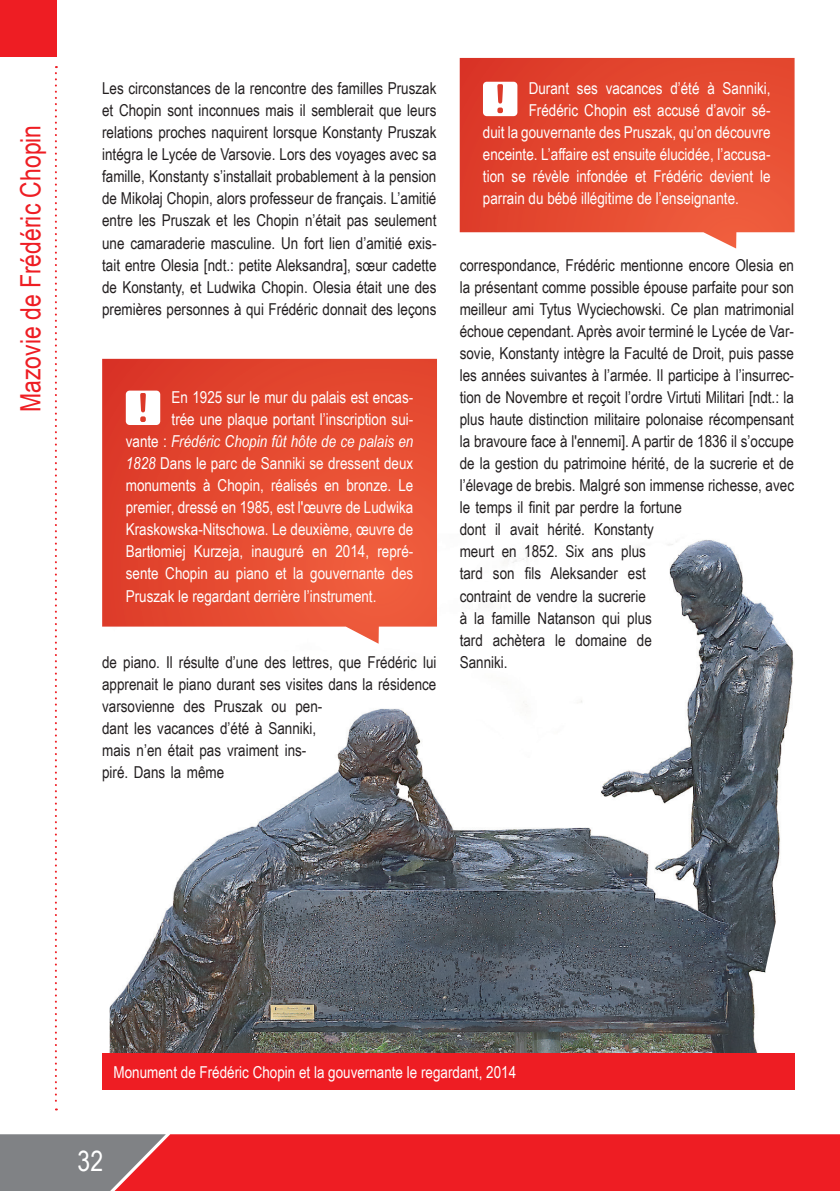
<style>
.page{position:relative;width:840px;height:1191px;background:#fff}
.page>*{position:absolute;margin:0;border:0;box-sizing:border-box;transform-origin:0 0}
.t1{font:28px "Arial Narrow";color:#ee1d23}
.t2{font:28px "Arial Narrow";color:#fff}
.t3{font:16.4px/22px "Arial Narrow";color:#231f20}
.t4{font:16.4px "Arial Narrow";color:#fff}
.t5{font:italic 16.4px "Arial Narrow";color:#fff}
.s1{font-style:normal}
.s2{font-style:italic}
</style>
<div class="page">
<img style="left:110px;top:539px;width:684px;height:514px">
<div style="left:166px;top:1134px;width:673px;height:57px;background:#ee1d23"></div>
<svg style="left:0;top:1134px;width:166px;height:57px;background:#93777a"></svg>
<div style="left:0;top:0;width:57px;height:57px;background:#ee1d23"></div>
<svg style="left:55px;top:66px;width:2px;height:1044px"></svg>
<svg style="left:459px;top:58px;width:335px;height:190px;background:#e75a44"></svg>
<div style="left:102px;top:1053px;width:692px;height:37px;background:#ee1d23"></div>
<svg style="left:102px;top:359px;width:335px;height:284px;background:#e6543c"></svg>
<svg style="left:482px;top:82px;width:35px;height:34px"></svg>
<svg style="left:126px;top:390px;width:34px;height:35px"></svg>
<h1 class="t1" style="left:10px;top:412px;width:289px;rotate:-90deg">Mazovie de Frédéric Chopin</h1>
<p class="t3" style="left:102px;top:77px;width:336px;text-align:justify">Les circonstances de la rencontre des familles Pruszak et Chopin sont inconnues mais il semblerait que leurs relations proches naquirent lorsque Konstanty Pruszak intégra le Lycée de Varsovie. Lors des voyages avec sa famille, Konstanty s’installait probablement à la pension de Mikołaj Chopin, alors professeur de français. L’amitié entre les Pruszak et les Chopin n’était pas seulement une camaraderie masculine. Un fort lien d’amitié exis&shy;tait entre Olesia [ndt.: petite Aleksandra], sœur cadette de Konstanty, et Ludwika Chopin. Olesia était une des premières personnes à qui Frédéric donnait des leçons</p>
<p class="t4" style="left:171px;top:385px;width:243px">En 1925 sur le mur du palais est encas-</p>
<p class="t4" style="left:171px;top:407px;width:243px">trée une plaque portant l’inscription sui-</p>
<p class="t5" style="left:126px;top:430px;width:289px"><span class="s1">vante :</span> Frédéric Chopin fût hôte de ce palais en</p>
<p class="t4" style="left:126px;top:451px;width:289px"><span class="s2">1828</span> Dans le parc de Sanniki se dressent deux</p>
<p class="t4" style="left:126px;top:473px;width:289px">monuments à Chopin, réalisés en bronze. Le</p>
<p class="t4" style="left:126px;top:495px;width:289px">premier, dressé en 1985, est l'œuvre de Ludwika</p>
<p class="t4" style="left:126px;top:517px;width:289px">Kraskowska-Nitschowa. Le deuxième, œuvre de</p>
<p class="t4" style="left:126px;top:539px;width:289px">Bartłomiej Kurzeja, inauguré en 2014, repré-</p>
<p class="t4" style="left:126px;top:561px;width:289px">sente Chopin au piano et la gouvernante des</p>
<p class="t4" style="left:126px;top:583px;width:252px">Pruszak le regardant derrière l’instrument.</p>
<p class="t3" style="left:102px;top:650px;width:336px">de piano. Il résulte d’une des lettres, que Frédéric lui apprenait le piano durant ses visites dans la résidence varsovienne des Pruszak ou pen-<br>dant les vacances d’été à Sanniki,<br>mais n’en était pas vraiment ins-<br>piré. Dans la même</p>
<p class="t4" style="left:528px;top:76px;width:243px">Durant ses vacances d’été à Sanniki,</p>
<p class="t4" style="left:528px;top:98px;width:243px">Frédéric Chopin est accusé d’avoir sé-</p>
<p class="t4" style="left:482px;top:120px;width:289px">duit la gouvernante des Pruszak, qu’on découvre</p>
<p class="t4" style="left:482px;top:142px;width:289px">enceinte. L’affaire est ensuite élucidée, l’accusa-</p>
<p class="t4" style="left:482px;top:164px;width:289px">tion se révèle infondée et Frédéric devient le</p>
<p class="t4" style="left:482px;top:187px;width:257px">parrain du bébé illégitime de l’enseignante.</p>
<p class="t3" style="left:459px;top:253px;width:336px">correspondance, Frédéric mentionne encore Olesia en la présentant comme possible épouse parfaite pour son meilleur ami Tytus Wyciechowski. Ce plan matrimonial échoue cependant. Après avoir terminé le Lycée de Var&shy;sovie, Konstanty intègre la Faculté de Droit, puis passe les années suivantes à l’armée. Il participe à l’insurrec&shy;tion de Novembre et reçoit l’ordre Virtuti Militari [ndt.: la plus haute distinction militaire polonaise récompensant la bravoure face à l'ennemi]. A partir de 1836 il s’occupe de la gestion du patrimoine hérité, de la sucrerie et de l’élevage de brebis. Malgré son immense richesse, avec le temps il finit par perdre la fortune<br>dont il avait hérité. Konstanty<br>meurt en 1852. Six ans plus<br>tard son fils Aleksander est<br>contraint de vendre la sucrerie<br>à la famille Natanson qui plus<br>tard achètera le domaine de<br>Sanniki.</p>
<p class="t4" style="left:113px;top:1060px;width:404px">Monument de Frédéric Chopin et la gouvernante le regardant, 2014</p>
<h1 class="t2" style="left:77px;top:1140px;width:27px">32</h1>
</div>
